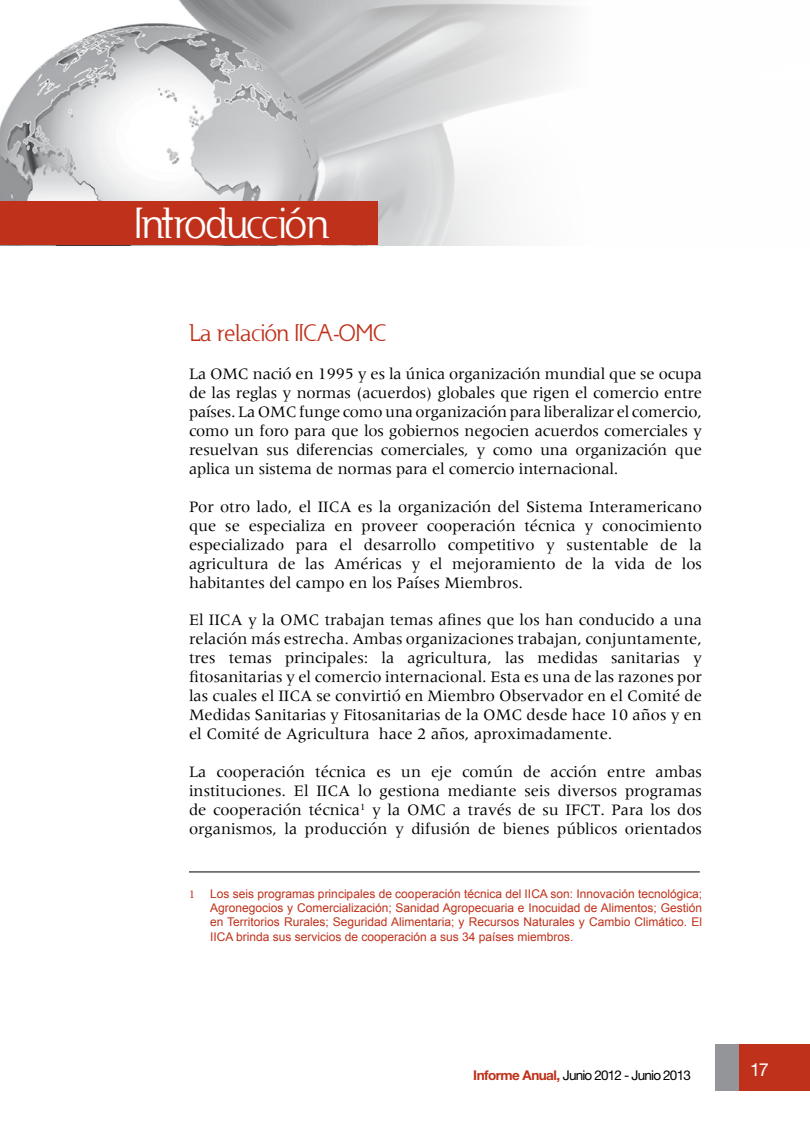
<style>
.page{position:relative;width:810px;height:1134px;background:#fff}
.page>*{position:absolute;margin:0;border:0;box-sizing:border-box;transform-origin:0 0}
.t1{font:40.5px "Usenet";letter-spacing:-.035em;color:#fff}
.t2{font:22.5px "Usenet";color:#bf311a}
.t3{font:18px "Helvetica Neue";color:#fff}
.t4{font:16.5px/18.9px "Meridien";color:#000;text-align:justify}
.t5{font:13.5px "Helvetica Neue";letter-spacing:-.06em;color:#000}
.t6{font:12px/14.4px "Arial";color:#bf311a;text-align:justify}
.t7{font:12px "Minion Pro";color:#bf311a}
.s1{font-weight:700;color:#bf311a}
</style>
<div class="page">
<div style="left:716px;top:1044px;width:94px;height:47px;background:#939598"></div>
<div style="left:739px;top:1044px;width:71px;height:47px;background:#bf311a"></div>
<img style="left:0;top:0;width:573px;height:245px">
<div style="left:0;top:201px;width:378px;height:44px;background:#bf311a"></div>
<hr style="left:189px;top:872px;width:511px;height:1px;background:#000">
<h1 class="t1" style="left:135px;top:197px;width:196px">Introducción</h1>
<h2 class="t2" style="left:189px;top:318px;width:199px">La relación IICA-OMC</h2>
<p class="t4" style="left:189px;top:364px;width:515px">La OMC nació en 1995 y es la única organización mundial que se ocupa de las reglas y normas (acuerdos) globales que rigen el comercio entre países. La OMC funge como una organización para liberalizar el comercio, como un foro para que los gobiernos negocien acuerdos comerciales y resuelvan sus diferencias comerciales, y como una organización que aplica un sistema de normas para el comercio internacional.</p>
<p class="t4" style="left:189px;top:497px;width:515px">Por otro lado, el IICA es la organización del Sistema Interamericano que se especializa en proveer cooperación técnica y conocimiento especializado para el desarrollo competitivo y sustentable de la agricultura de las Américas y el mejoramiento de la vida de los habitantes del campo en los Países Miembros.</p>
<p class="t4" style="left:189px;top:611px;width:515px">El IICA y la OMC trabajan temas afines que los han conducido a una relación más estrecha. Ambas organizaciones trabajan, conjuntamente, tres temas principales: la agricultura, las medidas sanitarias y fitosanitarias y el comercio internacional. Esta es una de las razones por las cuales el IICA se convirtió en Miembro Observador en el Comité de Medidas Sanitarias y Fitosanitarias de la OMC desde hace 10 años y en el Comité de Agricultura hace 2 años, aproximadamente.</p>
<p class="t4" style="left:189px;top:762px;width:515px">La cooperación técnica es un eje común de acción entre ambas instituciones. El IICA lo gestiona mediante seis diversos programas de cooperación técnica<sup>1</sup> y la OMC a través de su IFCT. Para los dos organismos, la producción y difusión de bienes públicos orientados</p>
<p class="t7" style="left:189px;top:886px;width:7px">1</p>
<p class="t6" style="left:210px;top:886px;width:493px">Los seis programas principales de cooperación técnica del IICA son: Innovación tecnológica; Agronegocios y Comercialización; Sanidad Agropecuaria e Inocuidad de Alimentos; Gestión en Territorios Rurales; Seguridad Alimentaria; y Recursos Naturales y Cambio Climático. El IICA brinda sus servicios de cooperación a sus 34 países miembros.</p>
<p class="t5" style="left:473px;top:1067px;width:219px"><span class="s1">Informe Anual,</span> Junio 2012 - Junio 2013</p>
<p class="t3" style="left:750px;top:1059px;width:20px">17</p>
</div>
